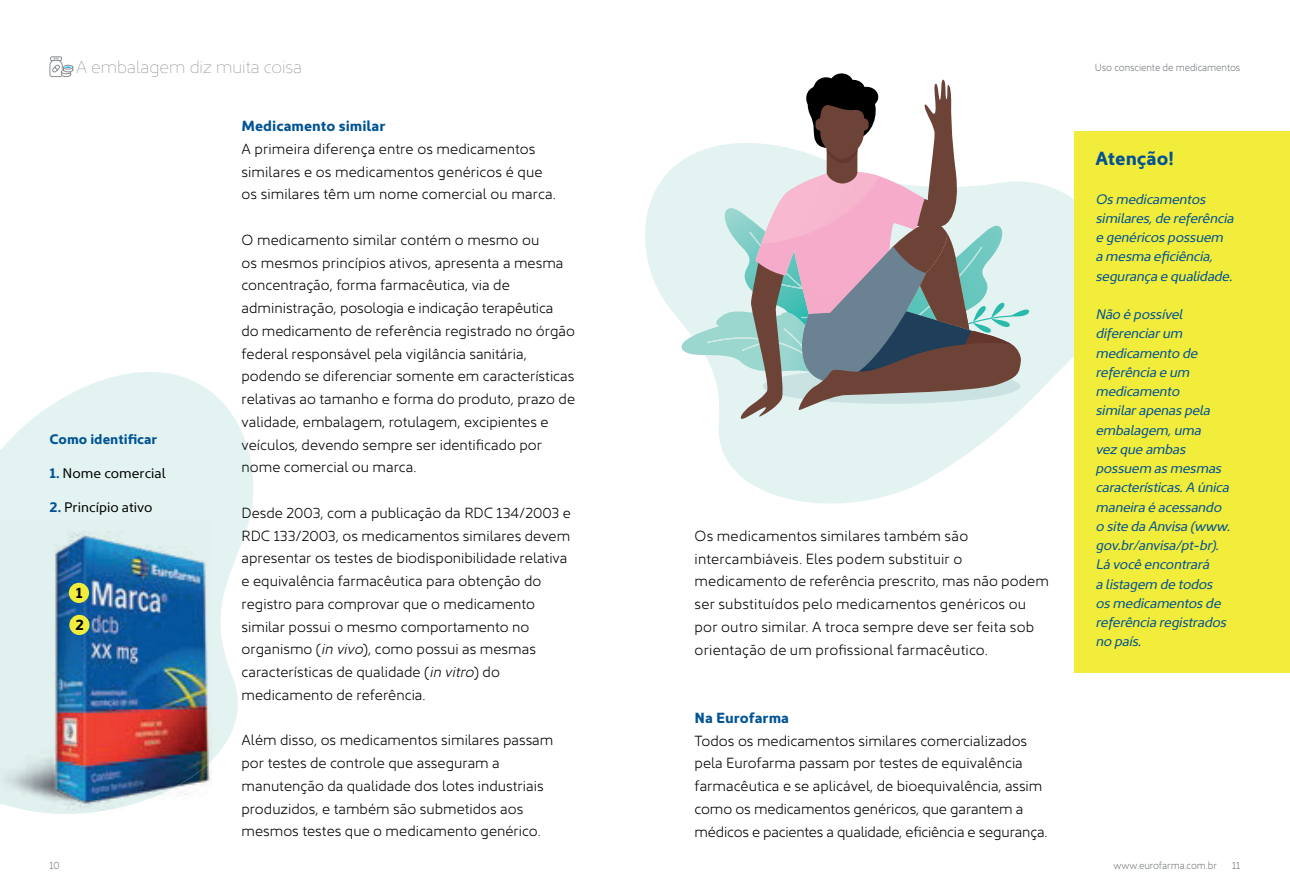
<style>
.page{position:relative;width:1290px;height:893px;background:#fff}
.page>*{position:absolute;margin:0;border:0;box-sizing:border-box;transform-origin:0 0}
.t1{font:700 19.25px "Kyrial Sans Pro";color:#015394}
.t2{font:200 17.5px "Kyrial Sans Pro";color:#898e91}
.t3{font:300 14.88px/22.8px "Kyrial Sans Pro";color:#000001}
.t4{font:700 14.88px "Kyrial Sans Pro";color:#015394}
.t5{font:700 14.7px/31.8px "Kyrial Sans Pro";color:#000001}
.t6{font:italic 14px/19.2px "Kyrial Sans Pro";letter-spacing:-.02em;color:#015394}
.t7{font:14px "Kyrial Sans Pro";color:#000001}
.t8{font:700 14px "Kyrial Sans Pro";color:#015394}
.t9{font:300 10.5px "Kyrial Sans Pro";letter-spacing:-.01em;color:#767b7f;scale:.95 1}
.s1{font-weight:700;color:#015394}
.s2{font-style:italic}
</style>
<div class="page">
<svg style="left:0;top:372px;width:253px;height:388px;fill:#e3f3f1"></svg>
<svg style="left:645px;top:131px;width:430px;height:395px"></svg>
<svg style="left:679px;top:76px;width:353px;height:344px"></svg>
<div style="left:1075px;top:131px;width:215px;height:542px;background:#f2ec3b"></div>
<img style="left:0;top:520px;width:212px;height:294px">
<svg style="left:49px;top:56px;width:24px;height:21px"></svg>
<div style="left:841px;top:80px;width:24px;height:20px;background:#000001;border-radius:50%"></div>
<div style="left:855px;top:87px;width:23px;height:20px;background:#000001;border-radius:50%"></div>
<div style="left:830px;top:73px;width:23px;height:21px;background:#000001;border-radius:50%"></div>
<div style="left:806px;top:87px;width:20px;height:23px;background:#000001;border-radius:50%"></div>
<div style="left:814px;top:77px;width:24px;height:23px;background:#000001;border-radius:50%"></div>
<div style="left:69px;top:583px;width:20px;height:20px;background:#f2ec3b;border-radius:50%"></div>
<div style="left:69px;top:615px;width:20px;height:20px;background:#f2ec3b;border-radius:50%"></div>
<p class="t2" style="left:76px;top:55px;width:227px">A embalagem diz muita coisa</p>
<p class="t8" style="left:50px;top:429px;width:109px">Como identificar</p>
<p class="t7" style="left:50px;top:464px;width:118px"><span class="s1">1.</span> Nome comercial</p>
<p class="t7" style="left:50px;top:497px;width:104px"><span class="s1">2.</span> Princípio ativo</p>
<p class="t5" style="left:75px;top:576px;width:10px">1<br>2</p>
<p class="t4" style="left:242px;top:115px;width:145px">Medicamento similar</p>
<p class="t3" style="left:242px;top:136px;width:316px">A primeira diferença entre os medicamentos similares e os medicamentos genéricos é que os similares têm um nome comercial ou marca.</p>
<p class="t3" style="left:242px;top:227px;width:335px">O medicamento similar contém o mesmo ou<br>os mesmos princípios ativos, apresenta a mesma concentração, forma farmacêutica, via de administração, posologia e indicação terapêutica<br>do medicamento de referência registrado no órgão federal responsável pela vigilância sanitária, podendo se diferenciar somente em características relativas ao tamanho e forma do produto, prazo de validade, embalagem, rotulagem, excipientes e veículos, devendo sempre ser identificado por nome comercial ou marca.</p>
<p class="t3" style="left:242px;top:500px;width:331px">Desde 2003, com a publicação da RDC 134/2003 e RDC 133/2003, os medicamentos similares devem apresentar os testes de biodisponibilidade relativa e equivalência farmacêutica para obtenção do registro para comprovar que o medicamento similar possui o mesmo comportamento no organismo (<span class="s2">in vivo</span>), como possui as mesmas características de qualidade (<span class="s2">in vitro</span>) do medicamento de referência.</p>
<p class="t3" style="left:242px;top:727px;width:313px">Além disso, os medicamentos similares passam por testes de controle que asseguram a manutenção da qualidade dos lotes industriais produzidos, e também são submetidos aos mesmos testes que o medicamento genérico.</p>
<p class="t3" style="left:694px;top:523px;width:356px">Os medicamentos similares também são intercambiáveis. Eles podem substituir o medicamento de referência prescrito, mas não podem ser substituídos pelo medicamentos genéricos ou por outro similar. A troca sempre deve ser feita sob orientação de um profissional farmacêutico.</p>
<p class="t4" style="left:694px;top:707px;width:96px">Na Eurofarma</p>
<p class="t3" style="left:694px;top:728px;width:355px">Todos os medicamentos similares comercializados pela Eurofarma passam por testes de equivalência farmacêutica e se aplicável, de bioequivalência, assim como os medicamentos genéricos, que garantem a médicos e pacientes a qualidade, eficiência e segurança.</p>
<p class="t9" style="left:1095px;top:59px;width:155px">Uso consciente de medicamentos</p>
<p class="t1" style="left:1095px;top:145px;width:80px">Atenção!</p>
<p class="t6" style="left:1095px;top:188px;width:140px">Os medicamentos similares, de referência e genéricos possuem a mesma eficiência, segurança e qualidade.</p>
<p class="t6" style="left:1095px;top:304px;width:136px">Não é possível diferenciar um medicamento de referência e um medicamento<br>similar apenas pela embalagem, uma<br>vez que ambas possuem as mesmas características. A única maneira é acessando o site da Anvisa (www. gov.br/anvisa/pt-br).<br>Lá você encontrará<br>a listagem de todos os medicamentos de referência registrados no país.</p>
<p class="t9" style="left:1113px;top:857px;width:110px">www.eurofarma.com.br</p>
<p class="t9" style="left:50px;top:857px;width:12px">10</p>
<p class="t9" style="left:1232px;top:857px;width:10px">11</p>
</div>
